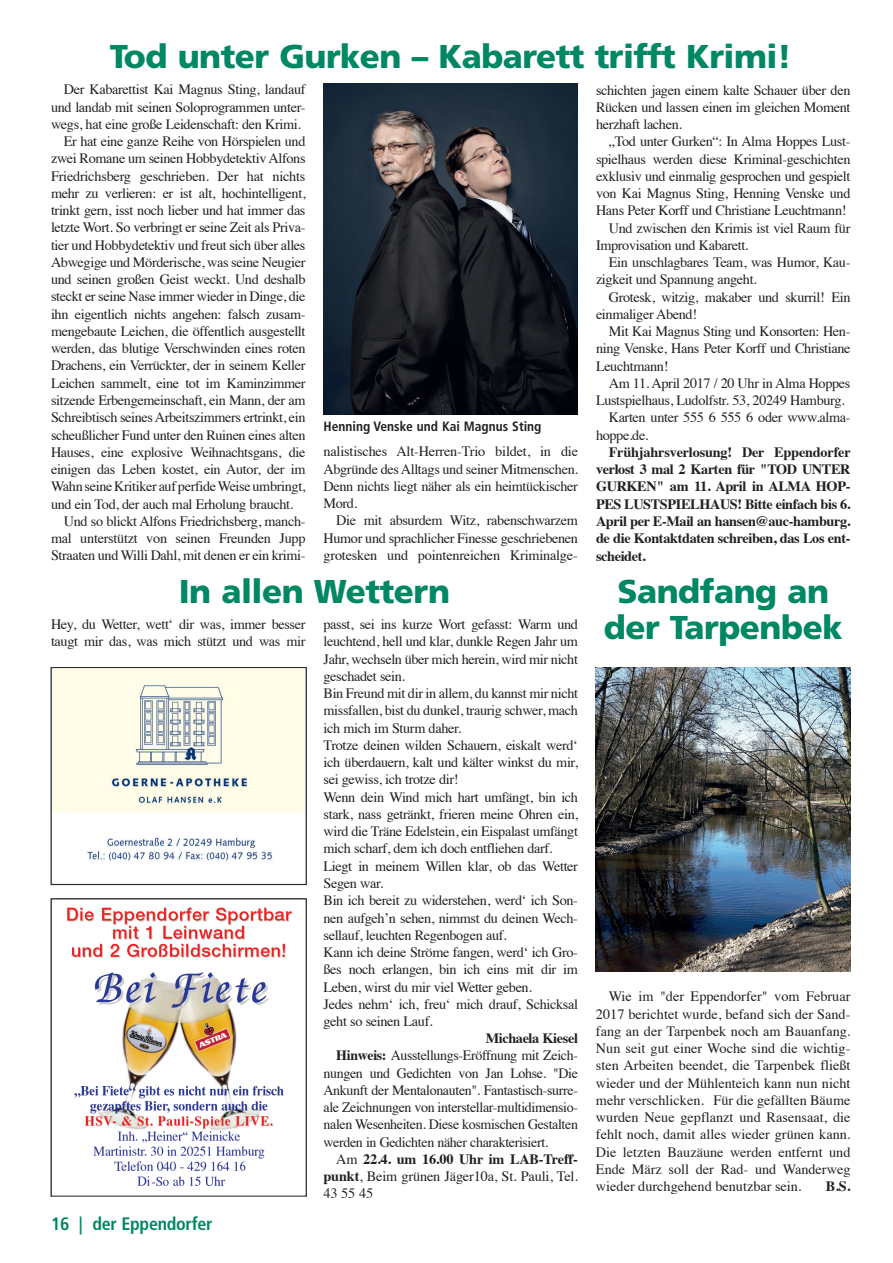
<style>
.page{position:relative;width:893px;height:1263px;background:#fff}
.page>*{position:absolute;margin:0;border:0;box-sizing:border-box;transform-origin:0 0}
.t1{font:900 33px/36px "Frutiger";letter-spacing:-.015em;color:#008764;text-align:center}
.t2{font:700 condensed 18px "Frutiger";letter-spacing:-.015em;color:#008764}
.t3{font:14.25px/17.2px "Times";letter-spacing:-.025em;color:#231f20;text-align:justify}
.t4{font:700 14.25px/17.2px "Times";letter-spacing:-.025em;color:#231f20;text-align:justify}
.t5{font:700 condensed 13.5px "Frutiger";color:#231f20}
.s1{font-weight:700}
.s2{font-weight:400}
</style>
<div class="page">
<img style="left:67px;top:907px;width:226px;height:280px">
<div style="left:51px;top:898px;width:256px;height:298px;border:1px solid #231f20"></div>
<img style="left:53px;top:669px;width:252px;height:192px">
<div style="left:51px;top:667px;width:256px;height:218px;border:1px solid #231f20"></div>
<img style="left:323px;top:84px;width:255px;height:331px">
<img style="left:596px;top:667px;width:254px;height:305px">
<h1 class="t1" style="left:110px;top:38px;width:683px">Tod unter Gurken – Kabarett trifft Krimi!</h1>
<p class="t3" style="left:64px;top:80px;width:243px">Der Kabarettist Kai Magnus Sting, landauf</p>
<p class="t3" style="left:51px;top:97px;width:256px">und landab mit seinen Soloprogrammen unter-</p>
<p class="t3" style="left:51px;top:114px;width:252px">wegs, hat eine große Leidenschaft: den Krimi.</p>
<p class="t3" style="left:64px;top:131px;width:243px">Er hat eine ganze Reihe von Hörspielen und</p>
<p class="t3" style="left:51px;top:149px;width:256px">zwei Romane um seinen Hobbydetektiv Alfons</p>
<p class="t3" style="left:51px;top:166px;width:256px">Friedrichsberg geschrieben. Der hat nichts</p>
<p class="t3" style="left:51px;top:183px;width:256px">mehr zu verlieren: er ist alt, hochintelligent,</p>
<p class="t3" style="left:51px;top:200px;width:256px">trinkt gern, isst noch lieber und hat immer das</p>
<p class="t3" style="left:51px;top:218px;width:256px">letzte Wort. So verbringt er seine Zeit als Priva-</p>
<p class="t3" style="left:51px;top:235px;width:256px">tier und Hobbydetektiv und freut sich über alles</p>
<p class="t3" style="left:51px;top:252px;width:256px">Abwegige und Mörderische, was seine Neugier</p>
<p class="t3" style="left:51px;top:270px;width:256px">und seinen großen Geist weckt. Und deshalb</p>
<p class="t3" style="left:51px;top:287px;width:256px">steckt er seine Nase immer wieder in Dinge, die</p>
<p class="t3" style="left:51px;top:304px;width:256px">ihn eigentlich nichts angehen: falsch zusam-</p>
<p class="t3" style="left:51px;top:321px;width:256px">mengebaute Leichen, die öffentlich ausgestellt</p>
<p class="t3" style="left:51px;top:339px;width:256px">werden, das blutige Verschwinden eines roten</p>
<p class="t3" style="left:51px;top:356px;width:256px">Drachens, ein Verrückter, der in seinem Keller</p>
<p class="t3" style="left:51px;top:373px;width:256px">Leichen sammelt, eine tot im Kaminzimmer</p>
<p class="t3" style="left:51px;top:390px;width:256px">sitzende Erbengemeinschaft, ein Mann, der am</p>
<p class="t3" style="left:51px;top:408px;width:256px">Schreibtisch seines Arbeitszimmers ertrinkt, ein</p>
<p class="t3" style="left:51px;top:425px;width:256px">scheußlicher Fund unter den Ruinen eines alten</p>
<p class="t3" style="left:51px;top:442px;width:256px">Hauses, eine explosive Weihnachtsgans, die</p>
<p class="t3" style="left:51px;top:459px;width:256px">einigen das Leben kostet, ein Autor, der im</p>
<p class="t3" style="left:51px;top:477px;width:256px">Wahn seine Kritiker auf perfide Weise umbringt,</p>
<p class="t3" style="left:51px;top:494px;width:244px">und ein Tod, der auch mal Erholung braucht.</p>
<p class="t3" style="left:64px;top:511px;width:243px">Und so blickt Alfons Friedrichsberg, manch-</p>
<p class="t3" style="left:51px;top:528px;width:256px">mal unterstützt von seinen Freunden Jupp</p>
<p class="t3" style="left:51px;top:546px;width:256px">Straaten und Willi Dahl, mit denen er ein krimi-</p>
<p class="t3" style="left:596px;top:80px;width:256px">schichten jagen einem kalte Schauer über den Rücken und lassen einen im gleichen Moment herzhaft lachen.</p>
<p class="t3" style="left:609px;top:132px;width:243px">„Tod unter Gurken“: In Alma Hoppes Lust-</p>
<p class="t3" style="left:596px;top:149px;width:256px">spielhaus werden diese Kriminal-geschichten</p>
<p class="t3" style="left:596px;top:166px;width:256px">exklusiv und einmalig gesprochen und gespielt</p>
<p class="t3" style="left:596px;top:183px;width:256px">von Kai Magnus Sting, Henning Venske und</p>
<p class="t3" style="left:596px;top:201px;width:252px">Hans Peter Korff und Christiane Leuchtmann!</p>
<p class="t3" style="left:609px;top:218px;width:243px">Und zwischen den Krimis ist viel Raum für</p>
<p class="t3" style="left:596px;top:235px;width:154px">Improvisation und Kabarett.</p>
<p class="t3" style="left:609px;top:252px;width:243px">Ein unschlagbares Team, was Humor, Kau-</p>
<p class="t3" style="left:596px;top:270px;width:162px">zigkeit und Spannung angeht.</p>
<p class="t3" style="left:609px;top:287px;width:243px">Grotesk, witzig, makaber und skurril! Ein</p>
<p class="t3" style="left:596px;top:304px;width:103px">einmaliger Abend!</p>
<p class="t3" style="left:609px;top:321px;width:243px">Mit Kai Magnus Sting und Konsorten: Hen-</p>
<p class="t3" style="left:596px;top:339px;width:256px">ning Venske, Hans Peter Korff und Christiane</p>
<p class="t3" style="left:596px;top:356px;width:74px">Leuchtmann!</p>
<p class="t3" style="left:609px;top:373px;width:243px">Am 11. April 2017 / 20 Uhr in Alma Hoppes</p>
<p class="t3" style="left:596px;top:391px;width:250px">Lustspielhaus, Ludolfstr. 53, 20249 Hamburg.</p>
<p class="t3" style="left:609px;top:408px;width:243px">Karten unter 555 6 555 6 oder www.alma-</p>
<p class="t3" style="left:596px;top:425px;width:54px">hoppe.de.</p>
<p class="t4" style="left:596px;top:442px;width:256px;text-indent:13px">Frühjahrsverlosung! Der Eppendorfer verlost 3 mal 2 Karten für "TOD UNTER GURKEN" am 11. April in ALMA HOP-PES LUSTSPIELHAUS! Bitte einfach bis 6.<br>April per E-Mail an hansen@auc-hamburg. de die Kontaktdaten schreiben, das Los ent&shy;scheidet.</p>
<p class="t5" style="left:323px;top:418px;width:220px">Henning Venske und Kai Magnus Sting</p>
<p class="t3" style="left:323px;top:442px;width:256px">nalistisches Alt-Herren-Trio bildet, in die Abgründe des Alltags und seiner Mitmenschen.<br>Denn nichts liegt näher als ein heimtückischer Mord.</p>
<p class="t3" style="left:323px;top:511px;width:256px;text-indent:13px">Die mit absurdem Witz, rabenschwarzem Humor und sprachlicher Finesse geschriebenen grotesken und pointenreichen Kriminalge-</p>
<h1 class="t1" style="left:179px;top:573px;width:273px">In allen Wettern</h1>
<p class="t3" style="left:51px;top:614px;width:256px">Hey, du Wetter, wett‘ dir was, immer besser taugt mir das, was mich stützt und was mir</p>
<p class="t3" style="left:323px;top:614px;width:256px;text-align:left">passt, sei ins kurze Wort gefasst: Warm und leuchtend, hell und klar, dunkle Regen Jahr um Jahr, wechseln über mich herein, wird mir nicht geschadet sein.<br>Bin Freund mit dir in allem, du kannst mir nicht missfallen, bist du dunkel, traurig schwer, mach ich mich im Sturm daher.<br>Trotze deinen wilden Schauern, eiskalt werd‘ ich überdauern, kalt und kälter winkst du mir, sei gewiss, ich trotze dir!<br>Wenn dein Wind mich hart umfängt, bin ich stark, nass getränkt, frieren meine Ohren ein, wird die Träne Edelstein, ein Eispalast umfängt mich scharf, dem ich doch entfliehen darf.<br>Liegt in meinem Willen klar, ob das Wetter Segen war.<br>Bin ich bereit zu widerstehen, werd‘ ich Son&shy;nen aufgeh’n sehen, nimmst du deinen Wech&shy;sellauf, leuchten Regenbogen auf.<br>Kann ich deine Ströme fangen, werd‘ ich Gro&shy;ßes noch erlangen, bin ich eins mit dir im Leben, wirst du mir viel Wetter geben.<br>Jedes nehm‘ ich, freu‘ mich drauf, Schicksal geht so seinen Lauf.</p>
<p class="t4" style="left:486px;top:1028px;width:94px">Michaela Kiesel</p>
<p class="t3" style="left:336px;top:1046px;width:243px"><span class="s1">Hinweis:</span> Ausstellungs-Eröffnung mit Zeich-</p>
<p class="t3" style="left:324px;top:1063px;width:256px">nungen und Gedichten von Jan Lohse. "Die</p>
<p class="t3" style="left:324px;top:1080px;width:256px">Ankunft der Mentalonauten". Fantastisch-surre-</p>
<p class="t3" style="left:324px;top:1097px;width:256px">ale Zeichnungen von interstellar-multidimensio-</p>
<p class="t3" style="left:324px;top:1115px;width:256px">nalen Wesenheiten. Diese kosmischen Gestalten</p>
<p class="t3" style="left:324px;top:1132px;width:226px">werden in Gedichten näher charakterisiert.</p>
<p class="t4" style="left:336px;top:1149px;width:243px"><span class="s2">Am</span> 22.4. um 16.00 Uhr im LAB-Treff-</p>
<p class="t3" style="left:324px;top:1166px;width:256px"><span class="s1">punkt</span>, Beim grünen Jäger10a, St. Pauli, Tel.</p>
<p class="t3" style="left:324px;top:1184px;width:51px">43 55 45</p>
<p class="t2" style="left:51px;top:1213px;width:163px">16 | der Eppendorfer</p>
<h1 class="t1" style="left:604px;top:573px;width:240px">Sandfang an der Tarpenbek</h1>
<p class="t3" style="left:596px;top:987px;width:256px;text-indent:13px">Wie im "der Eppendorfer" vom Februar 2017 berichtet wurde, befand sich der Sand&shy;fang an der Tarpenbek noch am Bauanfang.<br>Nun seit gut einer Woche sind die wichtig&shy;sten Arbeiten beendet, die Tarpenbek fließt wieder und der Mühlenteich kann nun nicht mehr verschlicken. Für die gefällten Bäume wurden Neue gepflanzt und Rasensaat, die fehlt noch, damit alles wieder grünen kann.<br>Die letzten Bauzäune werden entfernt und Ende März soll der Rad- und Wanderweg wieder durchgehend benutzbar sein.</p>
<p class="t4" style="left:826px;top:1176px;width:26px">B.S.</p>
</div>
